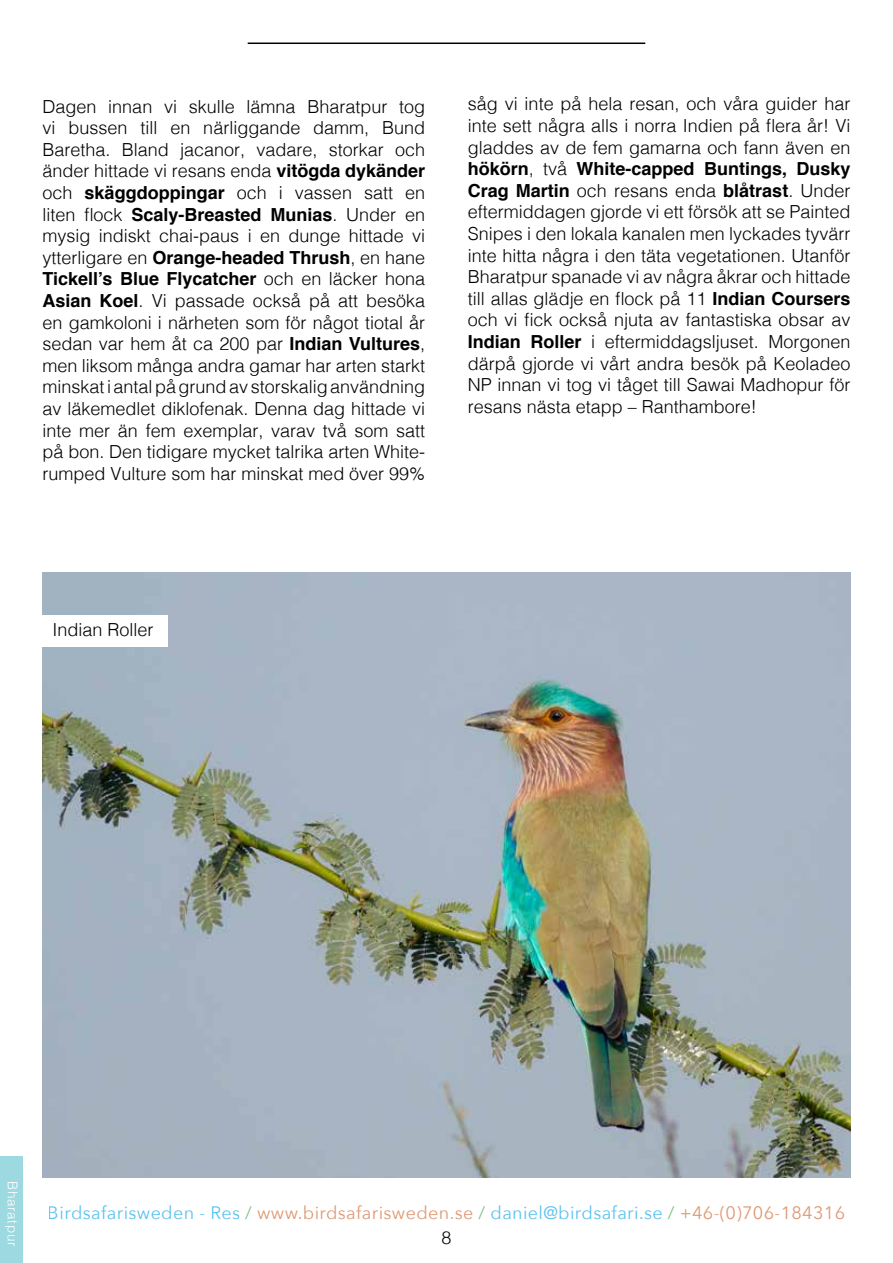
<style>
.page{position:relative;width:893px;height:1263px;background:#fff}
.page>*{position:absolute;margin:0;border:0;box-sizing:border-box;transform-origin:0 0}
.t1{font:300 18px/21.6px "Helvetica";color:#000;text-align:justify}
.t2{font:18px "Avenir Next";letter-spacing:.02em;color:#00a1e6}
.t3{font:300 13.5px "Helvetica";letter-spacing:.05em;color:#fff}
.s1{font-weight:700}
.s2{color:#3d9f4a}
.s3{color:#cd6228}
</style>
<div class="page">
<hr style="left:248px;top:43px;width:397px;height:1px;background:#000">
<img style="left:43px;top:572px;width:807px;height:606px">
<div style="left:43px;top:615px;width:125px;height:32px;background:#fff"></div>
<div style="left:0;top:1156px;width:22px;height:107px;background:#9dd9e0"></div>
<p class="t1" style="left:43px;top:94px;width:384px">Dagen innan vi skulle lämna Bharatpur tog vi bussen till en närliggande damm, Bund Baretha. Bland jacanor, vadare, storkar och änder hittade vi resans enda <span class="s1">vitögda dykänder </span>och <span class="s1">skäggdoppingar</span> och i vassen satt en liten flock <span class="s1">Scaly-Breasted Munias</span>. Under en mysig indiskt chai-paus i en dunge hittade vi ytterligare en <span class="s1">Orange-headed Thrush</span>, en hane <span class="s1">Tickell’s Blue Flycatcher</span> och en läcker hona <span class="s1">Asian Koel</span>. Vi passade också på att besöka en gamkoloni i närheten som för något tiotal år sedan var hem åt ca 200 par <span class="s1">Indian Vultures</span>, men liksom många andra gamar har arten starkt minskat i antal på grund av storskalig användning av läkemedlet diklofenak. Denna dag hittade vi inte mer än fem exemplar, varav två som satt på bon. Den tidigare mycket talrika arten White&shy;rumped Vulture som har minskat med över 99%</p>
<p class="t1" style="left:468px;top:92px;width:384px">såg vi inte på hela resan, och våra guider har inte sett några alls i norra Indien på flera år! Vi gladdes av de fem gamarna och fann även en <span class="s1">hökörn</span>, två <span class="s1">White-capped Buntings, Dusky Crag Martin</span> och resans enda <span class="s1">blåtrast</span>. Under eftermiddagen gjorde vi ett försök att se Painted Snipes i den lokala kanalen men lyckades tyvärr inte hitta några i den täta vegetationen. Utanför Bharatpur spanade vi av några åkrar och hittade till allas glädje en flock på 11 <span class="s1">Indian Coursers </span>och vi fick också njuta av fantastiska obsar av <span class="s1">Indian Roller</span> i eftermiddagsljuset. Morgonen därpå gjorde vi vårt andra besök på Keoladeo NP innan vi tog vi tåget till Sawai Madhopur för resans nästa etapp – Ranthambore!</p>
<p class="t1" style="left:52px;top:617px;width:103px">Indian Roller</p>
<p class="t3" style="left:24px;top:1181px;width:67px;rotate:90deg">Bharatpur</p>
<p class="t2" style="left:48px;top:1198px;width:799px">Birdsafarisweden - Res <span class="s2">/</span> <span class="s3">www.birdsafarisweden.se</span> <span class="s2">/</span> daniel@birdsafari.se <span class="s2">/</span> <span class="s3">+46-(0)706-184316</span></p>
<p class="t1" style="left:441px;top:1225px;width:12px">8</p>
</div>
